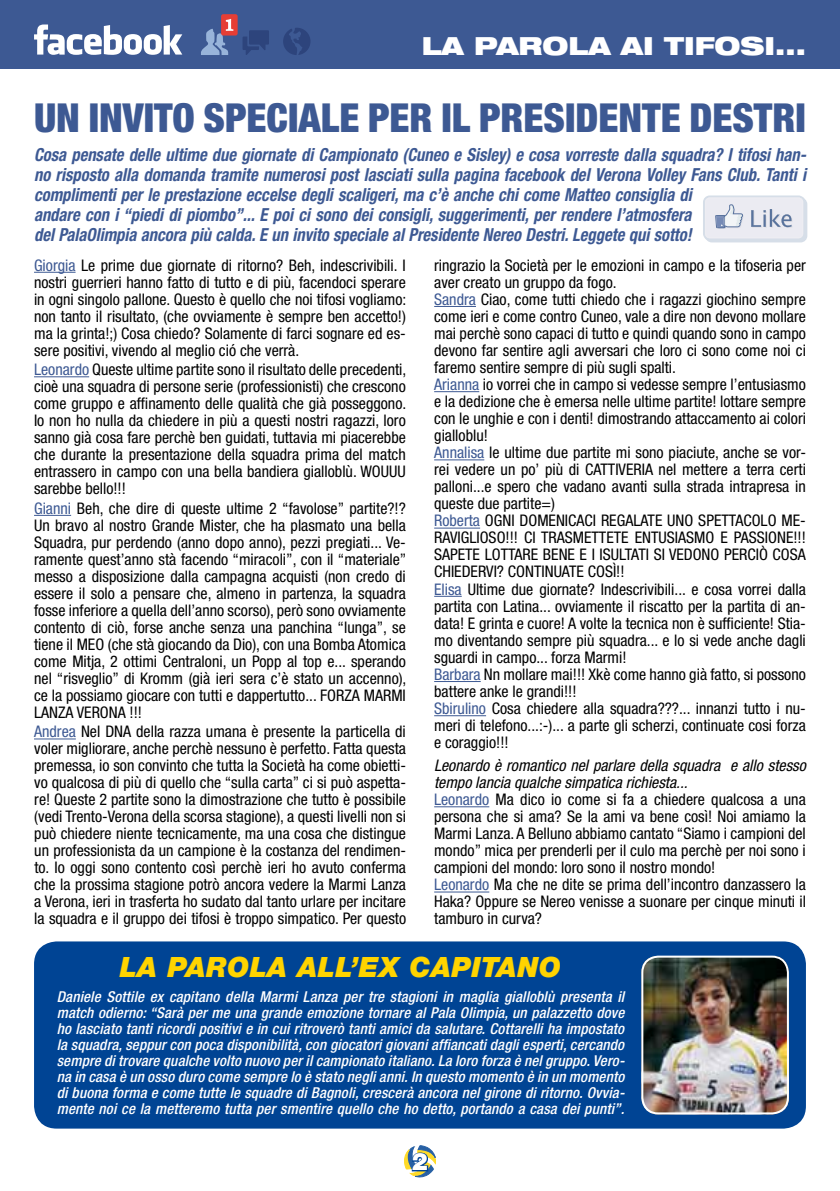
<style>
.page{position:relative;width:840px;height:1191px;background:#fff}
.page>*{position:absolute;margin:0;border:0;box-sizing:border-box;transform-origin:0 0}
.t1{font:900 condensed 40px "Helvetica Neue";color:#3d5993}
.t2{font:italic 900 28px "Helvetica Neue";letter-spacing:.01em;color:#ffd400}
.t3{font:900 expanded 25px "Helvetica Neue";color:#fff}
.t4{font:900 24px "Helvetica Neue";color:#fff}
.t5{font:italic 700 condensed 18px/20px "Helvetica Neue";color:#3d5993;scale:.92 1}
.t6{font:condensed 16px/17px "Helvetica Neue";color:#000;text-align:justify}
.t7{font:italic 500 condensed 15px/16px "Helvetica Neue";letter-spacing:.01em;color:#fff;text-align:justify}
.s1{color:#3d5993}
.s2{font-style:italic}
</style>
<div class="page">
<svg style="left:404px;top:1145px;width:31px;height:32px"></svg>
<hr style="left:34px;top:272px;width:41px;height:1px;background:#3d5993">
<hr style="left:34px;top:376px;width:55px;height:1px;background:#3d5993">
<hr style="left:34px;top:515px;width:37px;height:1px;background:#3d5993">
<hr style="left:34px;top:738px;width:42px;height:1px;background:#3d5993">
<hr style="left:434px;top:306px;width:41px;height:1px;background:#3d5993">
<hr style="left:434px;top:391px;width:45px;height:1px;background:#3d5993">
<hr style="left:434px;top:459px;width:50px;height:1px;background:#3d5993">
<hr style="left:434px;top:528px;width:46px;height:1px;background:#3d5993">
<svg style="left:434px;top:596px;width:27px;height:1px"></svg>
<hr style="left:434px;top:681px;width:46px;height:1px;background:#3d5993">
<hr style="left:434px;top:715px;width:52px;height:1px;background:#3d5993">
<hr style="left:434px;top:806px;width:55px;height:1px;background:#3d5993">
<hr style="left:434px;top:891px;width:55px;height:1px;background:#3d5993">
<div style="left:0;top:0;width:839px;height:68px;background:#3d5993"></div>
<svg style="left:34px;top:25px;width:148px;height:30px"></svg>
<svg style="left:242px;top:30px;width:27px;height:25px"></svg>
<svg style="left:283px;top:28px;width:27px;height:27px"></svg>
<div style="left:221px;top:14px;width:16px;height:22px;background:#e63e35;border-radius:2px"></div>
<svg style="left:201px;top:19px;width:32px;height:36px"></svg>
<svg style="left:703px;top:195px;width:103px;height:47px;background:#dcdfe9"></svg>
<div style="left:35px;top:942px;width:769px;height:185px;background:#004494;border-radius:22px"></div>
<div style="left:34px;top:941px;width:771px;height:187px;border:2px solid #004494;border-radius:22px"></div>
<img style="left:644px;top:958px;width:144px;height:156px">
<div style="left:641px;top:955px;width:147px;height:159px;border:2px solid #fff;border-radius:16px"></div>
<h3 class="t3" style="left:421px;top:29px;width:385px">LA PAROLA AI TIFOSI...</h3>
<h1 class="t1" style="left:34px;top:93px;width:772px">UN INVITO SPECIALE PER IL PRESIDENTE DESTRI</h1>
<p class="t5" style="left:34px;top:145px;width:840px">Cosa pensate delle ultime due giornate di Campionato (Cuneo e Sisley) e cosa vorreste dalla squadra? I tifosi han&shy;no risposto alla domanda tramite numerosi post lasciati sulla pagina facebook del Verona Volley Fans Club. Tanti i complimenti per le prestazione eccelse degli scaligeri, ma c’è anche chi come Matteo consiglia di<br>andare con i “piedi di piombo”... E poi ci sono dei consigli, suggerimenti, per rendere l’atmosfera<br>del PalaOlimpia ancora più calda. E un invito speciale al Presidente Nereo Destri. Leggete qui sotto!</p>
<p class="t6" style="left:34px;top:256px;width:373px"><span class="s1">Giorgia</span> Le prime due giornate di ritorno? Beh, indescrivibili. I nostri guerrieri hanno fatto di tutto e di più, facendoci sperare in ogni singolo pallone. Questo è quello che noi tifosi vogliamo: non tanto il risultato, (che ovviamente è sempre ben accetto!) ma la grinta!;) Cosa chiedo? Solamente di farci sognare ed es&shy;sere positivi, vivendo al meglio ció che verrà.</p>
<p class="t6" style="left:34px;top:361px;width:373px"><span class="s1">Leonardo</span> Queste ultime partite sono il risultato delle precedenti, cioè una squadra di persone serie (professionisti) che crescono come gruppo e affinamento delle qualità che già posseggono.<br>Io non ho nulla da chiedere in più a questi nostri ragazzi, loro sanno già cosa fare perchè ben guidati, tuttavia mi piacerebbe che durante la presentazione della squadra prima del match entrassero in campo con una bella bandiera gialloblù. WOUUU sarebbe bello!!!</p>
<p class="t6" style="left:34px;top:499px;width:374px"><span class="s1">Gianni</span> Beh, che dire di queste ultime 2 “favolose” partite?!?<br>Un bravo al nostro Grande Mister, che ha plasmato una bella Squadra, pur perdendo (anno dopo anno), pezzi pregiati... Ve&shy;ramente quest’anno stà facendo “miracoli”, con il “materiale” messo a disposizione dalla campagna acquisti (non credo di essere il solo a pensare che, almeno in partenza, la squadra fosse inferiore a quella dell’anno scorso), però sono ovviamente contento di ciò, forse anche senza una panchina “lunga”, se tiene il MEO (che stà giocando da Dio), con una Bomba Atomica come Mitja, 2 ottimi Centraloni, un Popp al top e... sperando nel “risveglio” di Kromm (già ieri sera c’è stato un accenno), ce la possiamo giocare con tutti e dappertutto... FORZA MARMI LANZA VERONA !!!</p>
<p class="t6" style="left:34px;top:723px;width:373px"><span class="s1">Andrea</span> Nel DNA della razza umana è presente la particella di voler migliorare, anche perchè nessuno è perfetto. Fatta questa premessa, io son convinto che tutta la Società ha come obietti&shy;vo qualcosa di più di quello che “sulla carta” ci si può aspetta&shy;re! Queste 2 partite sono la dimostrazione che tutto è possibile (vedi Trento-Verona della scorsa stagione), a questi livelli non si può chiedere niente tecnicamente, ma una cosa che distingue un professionista da un campione è la costanza del rendimen&shy;to. Io oggi sono contento così perchè ieri ho avuto conferma che la prossima stagione potrò ancora vedere la Marmi Lanza a Verona, ieri in trasferta ho sudato dal tanto urlare per incitare la squadra e il gruppo dei tifosi è troppo simpatico. Per questo</p>
<p class="t6" style="left:434px;top:256px;width:373px;text-align:left">ringrazio la Società per le emozioni in campo e la tifoseria per aver creato un gruppo da fogo.<br><span class="s1">Sandra</span> Ciao, come tutti chiedo che i ragazzi giochino sempre come ieri e come contro Cuneo, vale a dire non devono mollare mai perchè sono capaci di tutto e quindi quando sono in campo devono far sentire agli avversari che loro ci sono come noi ci faremo sentire sempre di più sugli spalti.<br><span class="s1">Arianna</span> io vorrei che in campo si vedesse sempre l’entusiasmo e la dedizione che è emersa nelle ultime partite! lottare sempre con le unghie e con i denti! dimostrando attaccamento ai colori gialloblu!<br><span class="s1">Annalisa</span> le ultime due partite mi sono piaciute, anche se vor&shy;rei vedere un po’ più di CATTIVERIA nel mettere a terra certi palloni...e spero che vadano avanti sulla strada intrapresa in queste due partite=)<br><span class="s1">Roberta</span> OGNI DOMENICACI REGALATE UNO SPETTACOLO ME-RAVIGLIOSO!!! CI TRASMETTETE ENTUSIASMO E PASSIONE!!!<br>SAPETE LOTTARE BENE E I ISULTATI SI VEDONO PERCIÒ COSA CHIEDERVI? CONTINUATE COSÌ!!<br><span class="s1">Elisa</span> Ultime due giornate? Indescrivibili... e cosa vorrei dalla partita con Latina... ovviamente il riscatto per la partita di an&shy;data! E grinta e cuore! A volte la tecnica non è sufficiente! Stia&shy;mo diventando sempre più squadra... e lo si vede anche dagli sguardi in campo... forza Marmi!<br><span class="s1">Barbara</span> Nn mollare mai!!! Xkè come hanno già fatto, si possono battere anke le grandi!!!<br><span class="s1">Sbirulino</span> Cosa chiedere alla squadra???... innanzi tutto i nu&shy;meri di telefono...:-)... a parte gli scherzi, continuate cosi forza e coraggio!!!</p>
<p class="t6" style="left:434px;top:756px;width:373px;text-align:left"><span class="s2">Leonardo è romantico nel parlare della squadra e allo stesso tempo lancia qualche simpatica richiesta...<br></span><span class="s1">Leonardo</span> Ma dico io come si fa a chiedere qualcosa a una persona che si ama? Se la ami va bene così! Noi amiamo la Marmi Lanza. A Belluno abbiamo cantato “Siamo i campioni del mondo” mica per prenderli per il culo ma perchè per noi sono i campioni del mondo: loro sono il nostro mondo!<br><span class="s1">Leonardo</span> Ma che ne dite se prima dell’incontro danzassero la Haka? Oppure se Nereo venisse a suonare per cinque minuti il tamburo in curva?</p>
<h2 class="t2" style="left:120px;top:950px;width:442px">LA PAROLA ALL’EX CAPITANO</h2>
<p class="t7" style="left:57px;top:989px;width:569px">Daniele Sottile ex capitano della Marmi Lanza per tre stagioni in maglia gialloblù presenta il match odierno: “Sarà per me una grande emozione tornare al Pala Olimpia, un palazzetto dove ho lasciato tanti ricordi positivi e in cui ritroverò tanti amici da salutare. Cottarelli ha impostato la squadra, seppur con poca disponibilità, con giocatori giovani affiancati dagli esperti, cercando sempre di trovare qualche volto nuovo per il campionato italiano. La loro forza è nel gruppo. Vero&shy;na in casa è un osso duro come sempre lo è stato negli anni. In questo momento è in un momento di buona forma e come tutte le squadre di Bagnoli, crescerà ancora nel girone di ritorno. Ovvia&shy;mente noi ce la metteremo tutta per smentire quello che ho detto, portando a casa dei punti”.</p>
<h3 class="t4" style="left:412px;top:1147px;width:18px">2</h3>
</div>
